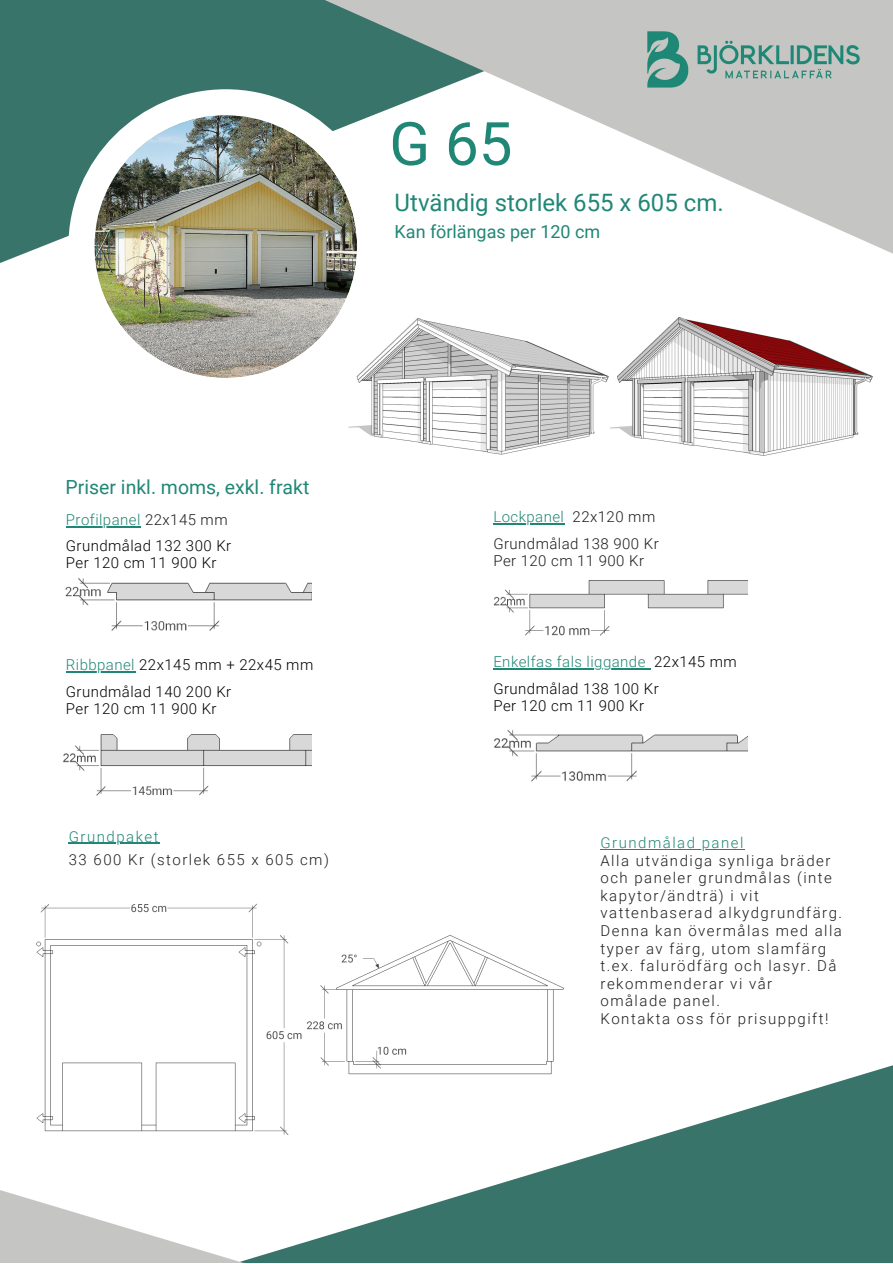
<style>
.page{position:relative;width:893px;height:1264px;background:#fff}
.page>*{position:absolute;margin:0;border:0;box-sizing:border-box;transform-origin:0 0}
.t1{font:60px "Roboto";color:#208776}
.t2{font:24px "Roboto";color:#208776}
.t3{font:19.5px "Roboto";color:#208776}
.t4{font:18px "Roboto";color:#208776}
.t5{font:300 15px/17.5px "Roboto";letter-spacing:.1em;color:#1d1d1b}
.t6{font:300 15px "Roboto";letter-spacing:.03em;color:#000}
.t7{font:300 15px "Roboto";letter-spacing:.03em;color:#208776}
.t8{font:300 15px "Roboto";letter-spacing:.03em;color:#1d1d1b}
.t9{font:300 15px "Roboto";letter-spacing:.1em;color:#208776}
.s1{color:#1d1d1b}
.s2{color:#208776}
.s3{color:#000}
</style>
<div class="page">
<div style="left:0;top:0;width:269px;height:263px;background:#387469"></div>
<svg style="left:269px;top:0;width:623px;height:253px;fill:#c5c5c4"></svg>
<svg style="left:301px;top:1033px;width:591px;height:229px"></svg>
<svg style="left:301px;top:1135px;width:393px;height:18px"></svg>
<img style="left:68px;top:89px;width:315px;height:289px">
<hr style="left:66px;top:526px;width:75px;height:1px;background:#208776">
<hr style="left:493px;top:523px;width:71px;height:1px;background:#208776">
<hr style="left:66px;top:671px;width:69px;height:1px;background:#208776">
<hr style="left:493px;top:668px;width:153px;height:1px;background:#208776">
<img style="left:638px;top:30px;width:230px;height:59px">
<img style="left:493px;top:580px;width:254px;height:56px">
<img style="left:63px;top:734px;width:248px;height:62px">
<img style="left:494px;top:729px;width:253px;height:53px">
<img style="left:65px;top:577px;width:246px;height:54px">
<img style="left:349px;top:316px;width:523px;height:140px">
<img style="left:37px;top:903px;width:264px;height:232px">
<img style="left:305px;top:935px;width:260px;height:143px">
<hr style="left:69px;top:842px;width:91px;height:2px;background:#208776">
<hr style="left:600px;top:849px;width:144px;height:1px;background:#208776">
<svg style="left:0;top:1153px;width:712px;height:109px"></svg>
<p class="t1" style="left:389px;top:109px;width:124px">G 65</p>
<p class="t2" style="left:394px;top:189px;width:330px">Utvändig storlek 655 x 605 cm.</p>
<p class="t4" style="left:394px;top:221px;width:207px">Kan förlängas per 120 cm</p>
<p class="t3" style="left:66px;top:476px;width:245px">Priser inkl. moms, exkl. frakt</p>
<p class="t7" style="left:66px;top:511px;width:163px">Profilpanel <span class="s1">22x145 mm</span></p>
<p class="t6" style="left:66px;top:537px;width:167px">Grundmålad 132 300 Kr</p>
<p class="t6" style="left:66px;top:553px;width:152px">Per 120 cm 11 900 Kr</p>
<p class="t6" style="left:66px;top:656px;width:249px"><span class="s2">Ribbpanel</span> 22x145 mm + 22x45 mm</p>
<p class="t6" style="left:66px;top:683px;width:167px">Grundmålad 140 200 Kr</p>
<p class="t6" style="left:66px;top:700px;width:152px">Per 120 cm 11 900 Kr</p>
<p class="t9" style="left:69px;top:827px;width:91px">Grundpaket</p>
<p class="t5" style="left:69px;top:851px;width:261px">33 600 Kr (storlek 655 x 605 cm)</p>
<p class="t7" style="left:493px;top:508px;width:163px">Lockpanel <span class="s1">22x120 mm</span></p>
<p class="t8" style="left:493px;top:535px;width:167px">Grundmålad 138 900 Kr</p>
<p class="t8" style="left:493px;top:552px;width:152px">Per 120 cm 11 900 Kr</p>
<p class="t7" style="left:493px;top:653px;width:245px">Enkelfas fals liggande <span class="s3">22x145 mm</span></p>
<p class="t6" style="left:493px;top:680px;width:167px">Grundmålad 138 100 Kr</p>
<p class="t6" style="left:493px;top:697px;width:152px">Per 120 cm 11 900 Kr</p>
<p class="t9" style="left:600px;top:834px;width:144px">Grundmålad panel</p>
<p class="t5" style="left:600px;top:851px;width:243px">Alla utvändiga synliga bräder och paneler grundmålas (inte kapytor/ändträ) i vit vattenbaserad alkydgrundfärg.<br>Denna kan övermålas med alla typer av färg, utom slamfärg t.ex. falurödfärg och lasyr. Då rekommenderar vi vår<br>omålade panel.</p>
<p class="t5" style="left:600px;top:1010px;width:229px">Kontakta oss för prisuppgift!</p>
</div>
